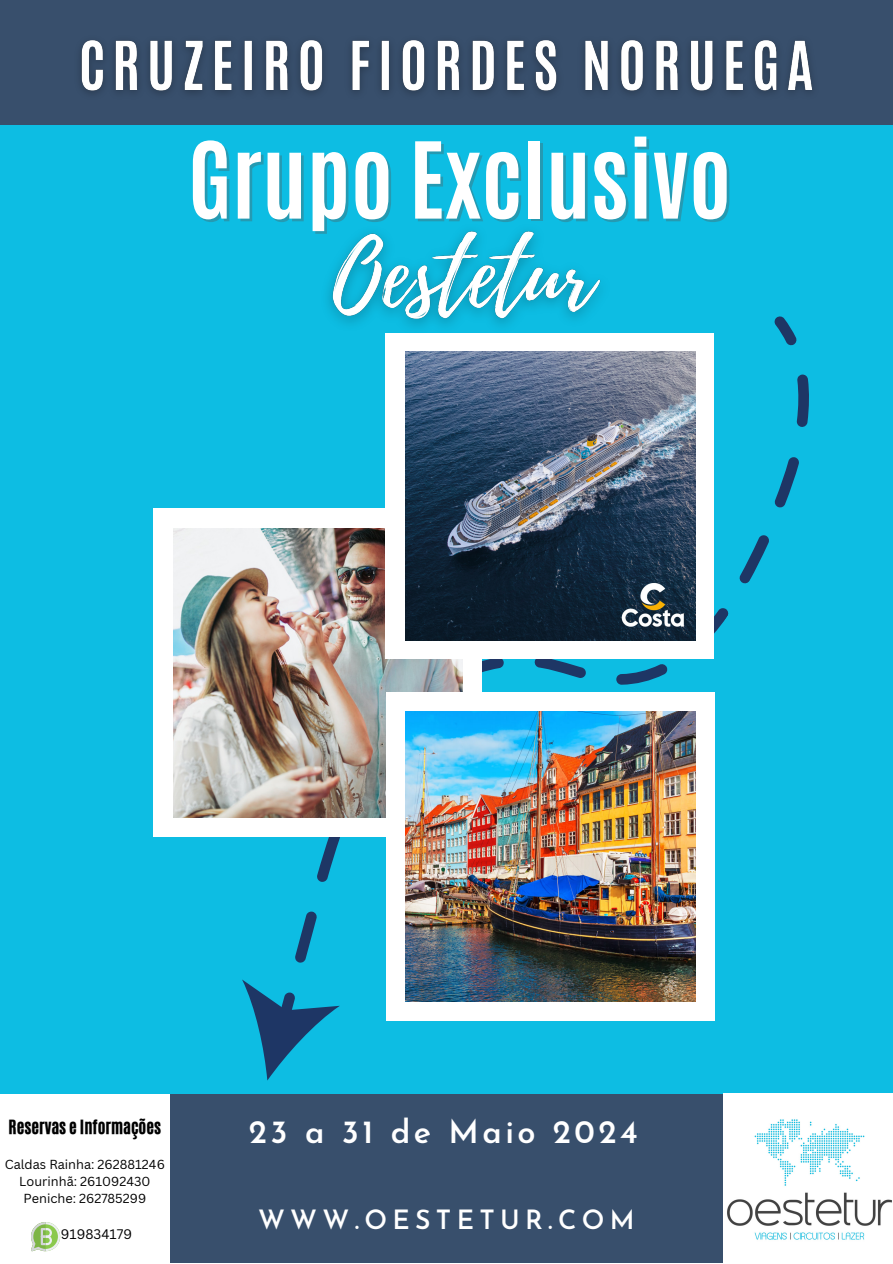
<style>
.page{position:relative;width:893px;height:1264px;background:#fff}
.page>*{position:absolute;margin:0;border:0;box-sizing:border-box;transform-origin:0 0}
.t1{font:700 89.85px "Antonio";color:#fff}
.t2{font:600 32.55px "Josefin Sans";letter-spacing:.105em;color:#fff}
.t3{font:600 26.55px "Josefin Sans";letter-spacing:.2em;color:#fff}
.t4{font:16.5px "CA Generated";color:#000}
.t5{font:13.5px "Canva Sans";color:#000}
.t6{font:12.75px "Canva Sans";color:#000}
</style>
<div class="page">
<div style="left:0;top:0;width:892px;height:1262px;background:#0dbde3"></div>
<svg style="left:252px;top:316px;width:557px;height:705px"></svg>
<svg style="left:242px;top:954px;width:98px;height:127px"></svg>
<div style="left:153px;top:509px;width:329px;height:328px;background:#fff"></div>
<img style="left:173px;top:528px;width:290px;height:289px">
<div style="left:384px;top:333px;width:329px;height:326px;background:#fff"></div>
<div style="left:386px;top:692px;width:328px;height:328px;background:#fff"></div>
<img style="left:405px;top:711px;width:290px;height:290px">
<img style="left:405px;top:351px;width:290px;height:289px">
<div style="left:169px;top:1093px;width:554px;height:169px;background:#384f6c"></div>
<img style="left:723px;top:1093px;width:169px;height:169px">
<div style="left:0;top:0;width:892px;height:125px;background:#384f6c"></div>
<div style="left:0;top:1093px;width:169px;height:169px;background:#fff"></div>
<svg style="left:31px;top:1222px;width:29px;height:29px"></svg>
<img style="left:80px;top:40px;width:733px;height:54px">
<img style="left:313px;top:231px;width:306px;height:138px">
<p class="t1" style="left:188px;top:116px;width:545px">Grupo Exclusivo</p>
<p class="t4" style="left:9px;top:1114px;width:154px">Reservas e Informações</p>
<p class="t6" style="left:5px;top:1155px;width:161px">Caldas Rainha: 262881246</p>
<p class="t6" style="left:19px;top:1172px;width:132px">Lourinhã: 261092430</p>
<p class="t6" style="left:23px;top:1189px;width:124px">Peniche: 262785299</p>
<p class="t5" style="left:61px;top:1224px;width:73px">919834179</p>
<p class="t2" style="left:249px;top:1118px;width:390px">23 a 31 de Maio 2024</p>
<p class="t3" style="left:258px;top:1208px;width:378px">WWW.OESTETUR.COM</p>
</div>
